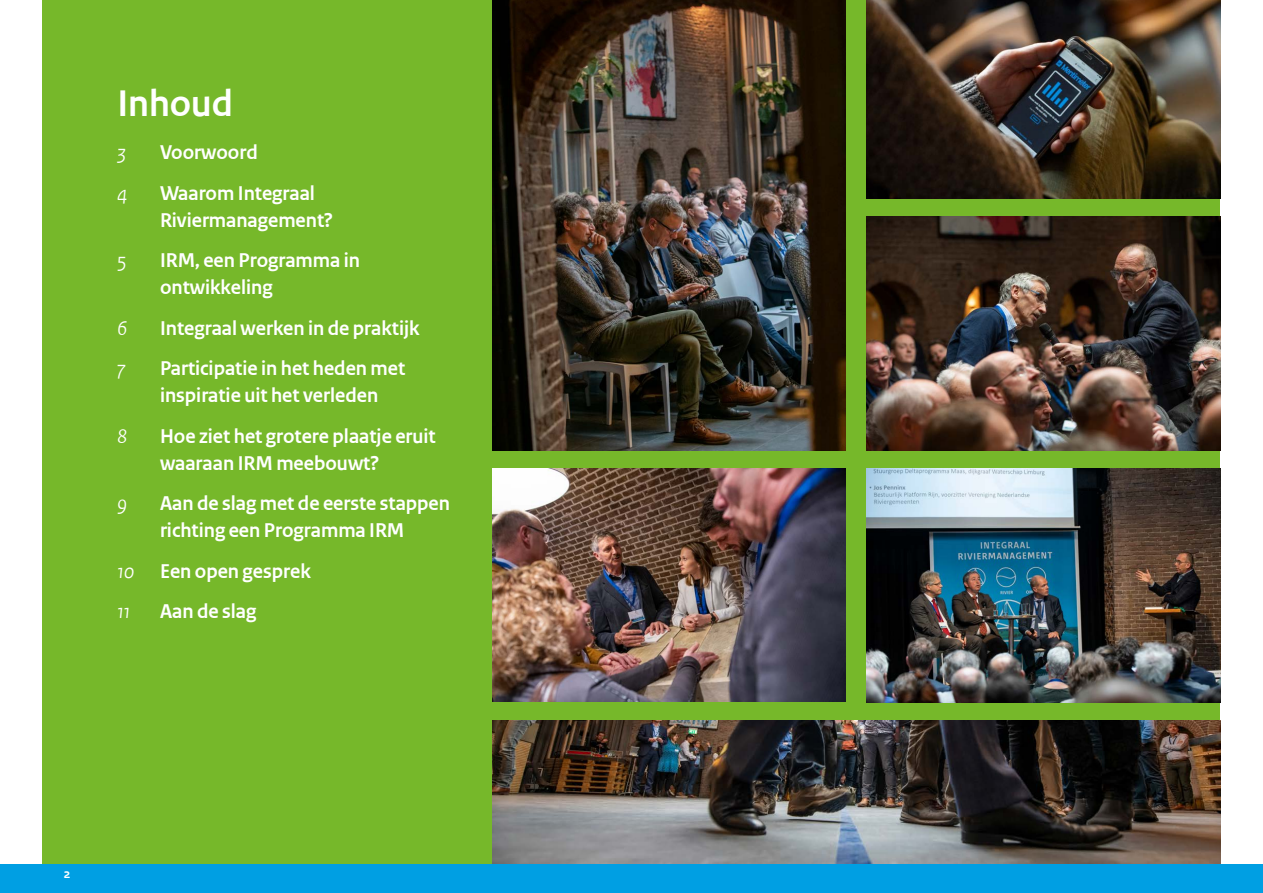
<style>
.page{position:relative;width:1263px;height:893px;background:#fff}
.page>*{position:absolute;margin:0;border:0;box-sizing:border-box;transform-origin:0 0}
.Kop_spread{font:700 39px "Rijksoverheid Sans Heading TT";color:#fff}
.t1{font:700 21px/27px "Rijksoverheid Sans Heading TT";color:#fff}
.t2{font:italic 21px "Rijksoverheid Sans Heading TT";color:#fff}
.t3{font:700 13.5px "Rijksoverheid Sans Heading TT";color:#fff}
.s1{font-weight:400;font-style:italic}
</style>
<div class="page">
<div style="left:43px;top:0;width:1177px;height:893px;background:#76b82a"></div>
<img style="left:867px;top:468px;width:353px;height:234px">
<img style="left:492px;top:720px;width:728px;height:144px">
<img style="left:492px;top:468px;width:354px;height:233px">
<img style="left:867px;top:216px;width:353px;height:234px">
<div style="left:0;top:864px;width:1263px;height:29px;background:#009fe3"></div>
<img style="left:867px;top:0;width:353px;height:198px">
<img style="left:492px;top:0;width:354px;height:450px">
<p class="Kop_spread" style="left:117px;top:82px;width:117px">Inhoud</p>
<p class="t2" style="left:117px;top:140px;width:10px">3</p>
<p class="t1" style="left:160px;top:139px;width:99px">Voorwoord</p>
<p class="t2" style="left:117px;top:181px;width:11px">4</p>
<p class="t1" style="left:160px;top:180px;width:175px">Waarom Integraal<br>Riviermanagement?</p>
<p class="t2" style="left:117px;top:248px;width:10px">5</p>
<p class="t1" style="left:160px;top:247px;width:202px">IRM, een Programma in ontwikkeling</p>
<p class="t2" style="left:117px;top:316px;width:11px">6</p>
<p class="t1" style="left:160px;top:315px;width:261px">Integraal werken in de praktijk</p>
<p class="t2" style="left:117px;top:356px;width:10px">7</p>
<p class="t1" style="left:160px;top:355px;width:247px">Participatie in het heden met inspiratie uit het verleden</p>
<p class="t2" style="left:117px;top:424px;width:11px">8</p>
<p class="t1" style="left:160px;top:423px;width:277px">Hoe ziet het grotere plaatje eruit waaraan IRM meebouwt?</p>
<p class="t2" style="left:117px;top:491px;width:11px">9</p>
<p class="t1" style="left:160px;top:490px;width:292px">Aan de slag met de eerste stappen richting een Programma IRM</p>
<p class="t1" style="left:117px;top:558px;width:195px"><span class="s1">10</span> Een open gesprek</p>
<p class="t2" style="left:117px;top:599px;width:14px">11</p>
<p class="t1" style="left:160px;top:598px;width:98px">Aan de slag</p>
<p class="t3" style="left:64px;top:866px;width:8px">2</p>
</div>
